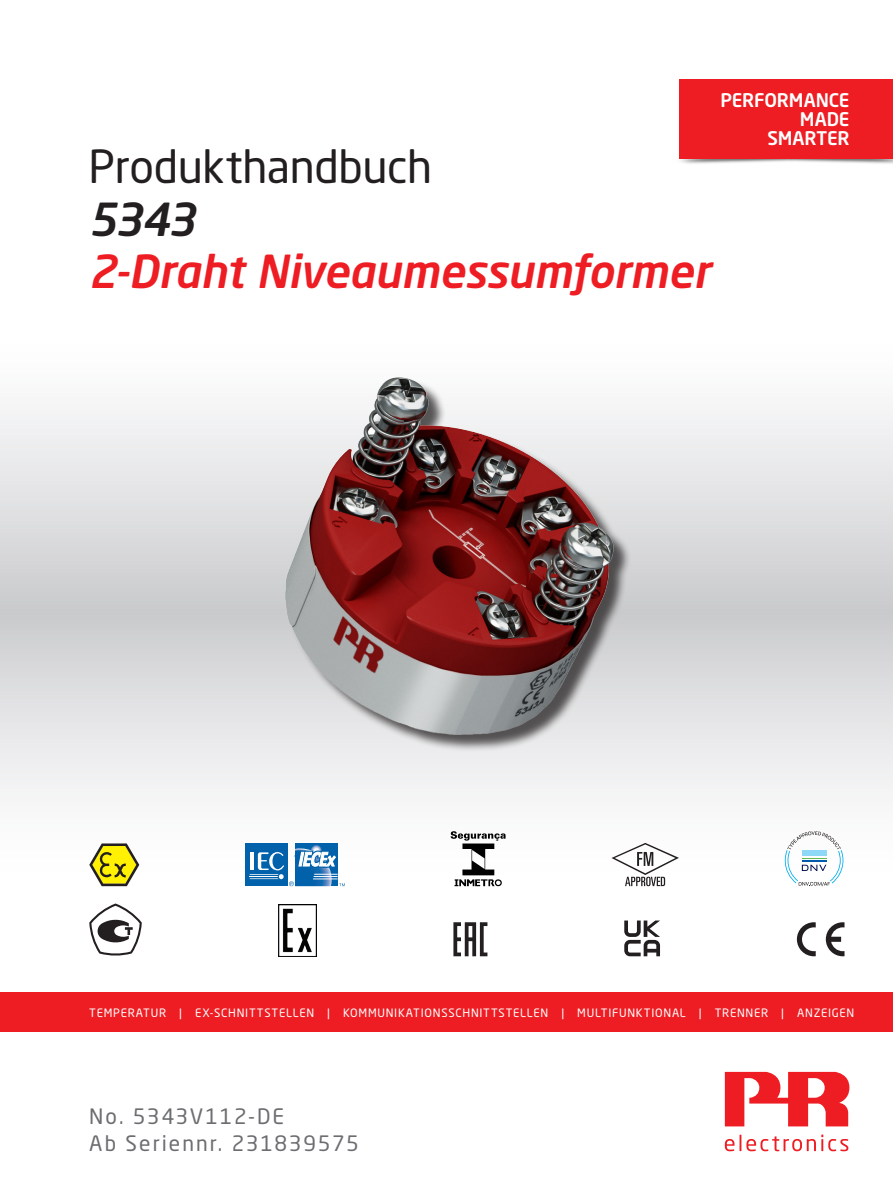
<style>
.page{position:relative;width:893px;height:1191px;background:#fff}
.page>*{position:absolute;margin:0;border:0;box-sizing:border-box;transform-origin:0 0}
.t1{font:italic 500 45px "Neo Sans Pro";letter-spacing:-.005em;color:#ee1d23}
.t2{font:45px "Neo Sans Pro";letter-spacing:-.01em;color:#231f20}
.t3{font:italic 500 45px "Neo Sans Pro";color:#231f20}
.t4{font:21px/27px "Neo Sans Pro";letter-spacing:.09em;color:#6c6d70}
.t5{font:500 18.6px/19px "Neo Sans Std";letter-spacing:-.01em;color:#fff;text-align:right}
.t6{font:11.4px "Neo Sans Pro";letter-spacing:.065em;color:#fff}
</style>
<div class="page">
<svg style="left:0;top:408px;width:893px;height:458px"></svg>
<div style="left:0;top:992px;width:893px;height:40px;background:#ee1d23"></div>
<svg style="left:725px;top:1134px;width:123px;height:17px"></svg>
<svg style="left:725px;top:1071px;width:124px;height:55px"></svg>
<img style="left:264px;top:377px;width:365px;height:399px">
<img style="left:679px;top:153px;width:214px;height:11px">
<div style="left:680px;top:79px;width:213px;height:80px;background:#ee1d23"></div>
<div style="left:295px;top:843px;width:43px;height:43px;background:#0161aa"></div>
<div style="left:245px;top:843px;width:43px;height:43px;background:#0161aa"></div>
<svg style="left:250px;top:844px;width:95px;height:42px"></svg>
<svg style="left:826px;top:922px;width:18px;height:34px"></svg>
<svg style="left:797px;top:922px;width:19px;height:34px"></svg>
<svg style="left:89px;top:843px;width:50px;height:43px"></svg>
<svg style="left:453px;top:922px;width:34px;height:34px"></svg>
<svg style="left:451px;top:831px;width:55px;height:55px"></svg>
<img style="left:279px;top:904px;width:38px;height:52px">
<svg style="left:785px;top:831px;width:58px;height:55px"></svg>
<svg style="left:611px;top:843px;width:68px;height:43px"></svg>
<svg style="left:89px;top:903px;width:53px;height:53px"></svg>
<svg style="left:624px;top:920px;width:36px;height:36px"></svg>
<h3 class="t5" style="left:720px;top:90px;width:131px">PERFORMANCE<br>MADE<br>SMARTER</h3>
<h1 class="t2" style="left:89px;top:139px;width:345px">Produkthandbuch</h1>
<h1 class="t3" style="left:89px;top:191px;width:109px">5343</h1>
<h1 class="t1" style="left:89px;top:243px;width:623px">2-Draht Niveaumessumformer</h1>
<p class="t6" style="left:89px;top:1005px;width:766px">TEMPERATUR | EX-SCHNITTSTELLEN | KOMMUNIKATIONSSCHNITTSTELLEN | MULTIFUNKTIONAL | TRENNER | ANZEIGEN</p>
<h2 class="t4" style="left:89px;top:1102px;width:271px">No. 5343V112-DE<br>Ab Seriennr. 231839575</h2>
</div>
